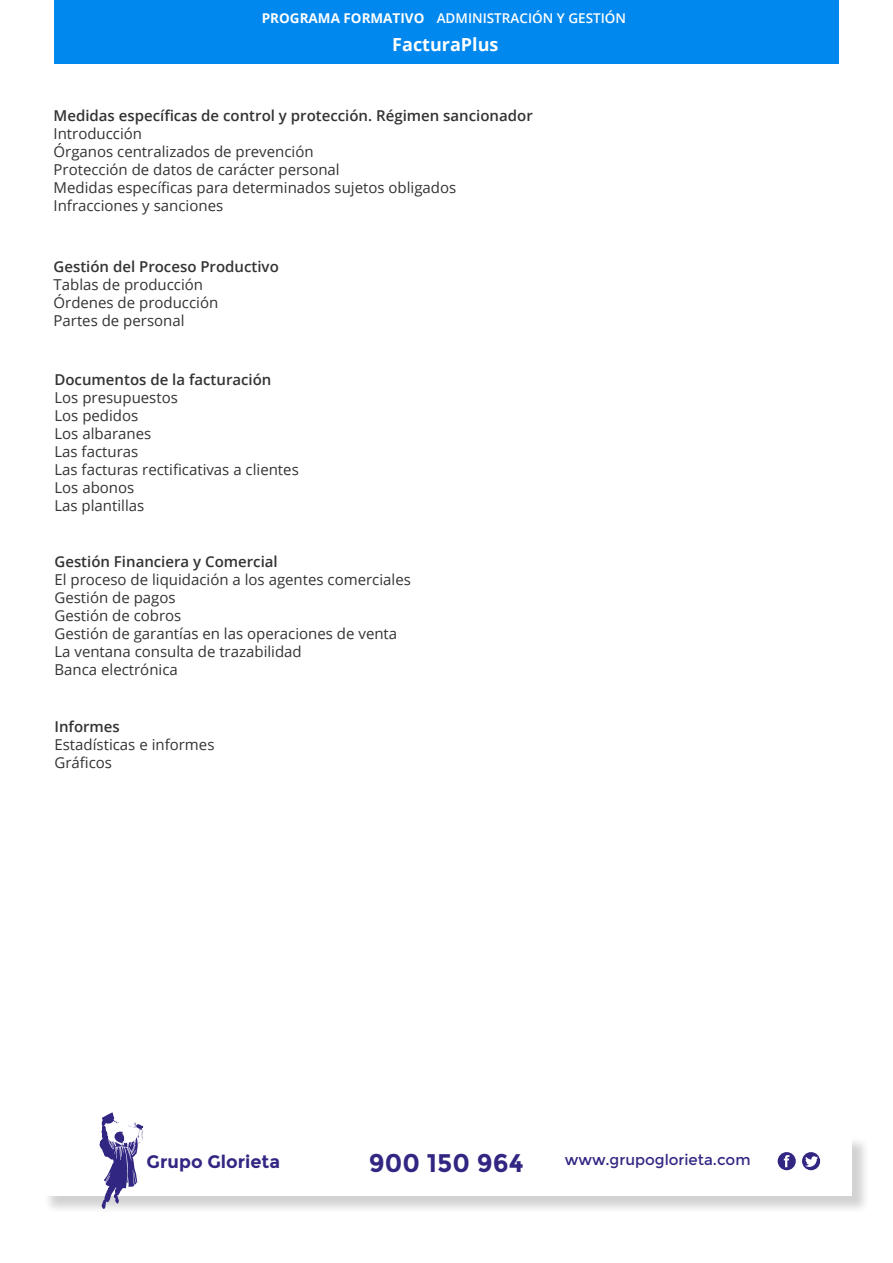
<style>
.page{position:relative;width:893px;height:1263px;background:#fff}
.page>*{position:absolute;margin:0;border:0;box-sizing:border-box;transform-origin:0 0}
.t1{font:700 25.5px "Montserrat";color:#312783}
.t2{font:700 18px "Montserrat";color:#312783}
.t3{font:700 18px "Open Sans";color:#fff}
.t4{font:15px "Open Sans";color:#333}
.t5{font:600 15px "Open Sans";color:#333}
.t6{font:15px "Montserrat";color:#312783}
.t7{font:600 13.5px "Open Sans";color:#fff}
.t8{font:700 13.5px "Open Sans";color:#fff}
</style>
<div class="page">
<div style="left:43px;top:1136px;width:828px;height:78px;background:#231f20;opacity:.2"></div>
<div style="left:41px;top:1134px;width:811px;height:61px;background:#fff"></div>
<svg style="left:99px;top:1112px;width:44px;height:97px"></svg>
<div style="left:778px;top:1152px;width:18px;height:18px;background:#312783;border-radius:50%"></div>
<svg style="left:784px;top:1155px;width:6px;height:12px"></svg>
<div style="left:802px;top:1152px;width:18px;height:18px;background:#312783;border-radius:50%"></div>
<svg style="left:805px;top:1156px;width:13px;height:11px"></svg>
<div style="left:54px;top:0;width:784px;height:64px;background:#08e"></div>
<p class="t8" style="left:262px;top:9px;width:164px">PROGRAMA FORMATIVO</p>
<p class="t7" style="left:437px;top:9px;width:191px">ADMINISTRACIÓN Y GESTIÓN</p>
<p class="t3" style="left:392px;top:31px;width:108px">FacturaPlus</p>
<p class="t5" style="left:54px;top:106px;width:481px">Medidas específicas de control y protección. Régimen sancionador</p>
<p class="t4" style="left:54px;top:124px;width:90px">Introducción</p>
<p class="t4" style="left:54px;top:142px;width:262px">Órganos centralizados de prevención</p>
<p class="t4" style="left:54px;top:160px;width:288px">Protección de datos de carácter personal</p>
<p class="t4" style="left:54px;top:178px;width:404px">Medidas específicas para determinados sujetos obligados</p>
<p class="t4" style="left:54px;top:196px;width:171px">Infracciones y sanciones</p>
<p class="t5" style="left:54px;top:256px;width:227px">Gestión del Proceso Productivo</p>
<p class="t4" style="left:54px;top:274px;width:151px">Tablas de producción</p>
<p class="t4" style="left:54px;top:292px;width:166px">Órdenes de producción</p>
<p class="t4" style="left:54px;top:310px;width:133px">Partes de personal</p>
<p class="t5" style="left:54px;top:370px;width:219px">Documentos de la facturación</p>
<p class="t4" style="left:54px;top:388px;width:125px">Los presupuestos</p>
<p class="t4" style="left:54px;top:406px;width:85px">Los pedidos</p>
<p class="t4" style="left:54px;top:424px;width:98px">Los albaranes</p>
<p class="t4" style="left:54px;top:442px;width:85px">Las facturas</p>
<p class="t4" style="left:54px;top:460px;width:246px">Las facturas rectificativas a clientes</p>
<p class="t4" style="left:54px;top:478px;width:81px">Los abonos</p>
<p class="t4" style="left:54px;top:496px;width:91px">Las plantillas</p>
<p class="t5" style="left:54px;top:551px;width:225px">Gestión Financiera y Comercial</p>
<p class="t4" style="left:54px;top:569px;width:358px">El proceso de liquidación a los agentes comerciales</p>
<p class="t4" style="left:54px;top:587px;width:123px">Gestión de pagos</p>
<p class="t4" style="left:54px;top:605px;width:128px">Gestión de cobros</p>
<p class="t4" style="left:54px;top:623px;width:344px">Gestión de garantías en las operaciones de venta</p>
<p class="t4" style="left:54px;top:641px;width:249px">La ventana consulta de trazabilidad</p>
<p class="t4" style="left:54px;top:659px;width:125px">Banca electrónica</p>
<p class="t5" style="left:54px;top:716px;width:67px">Informes</p>
<p class="t4" style="left:54px;top:734px;width:162px">Estadísticas e informes</p>
<p class="t4" style="left:54px;top:752px;width:59px">Gráficos</p>
<p class="t2" style="left:147px;top:1151px;width:135px">Grupo Glorieta</p>
<p class="t1" style="left:369px;top:1147px;width:156px">900 150 964</p>
<p class="t6" style="left:565px;top:1151px;width:187px">www.grupoglorieta.com</p>
</div>
